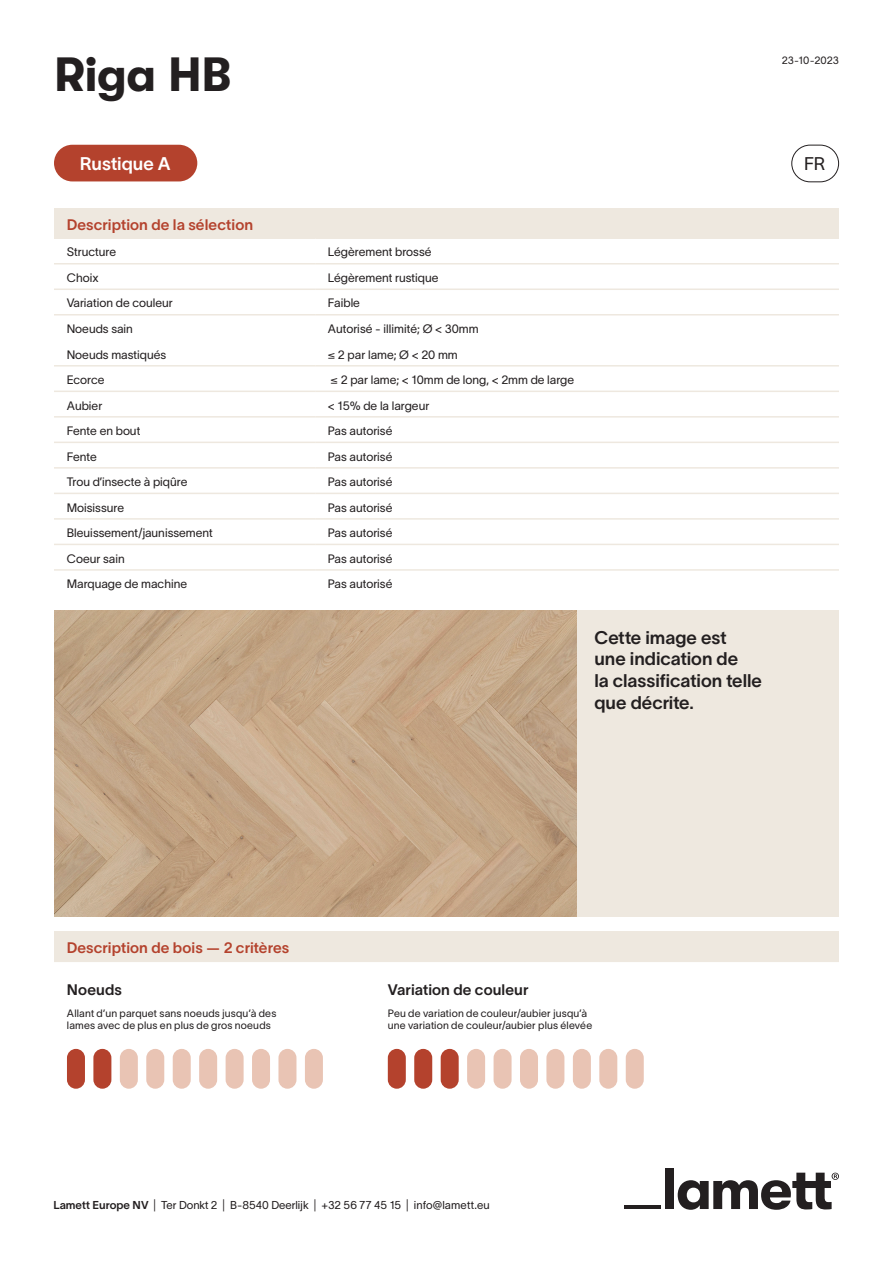
<style>
.page{position:relative;width:893px;height:1263px;background:#fff}
.page>*{position:absolute;margin:0;border:0;box-sizing:border-box;transform-origin:0 0}
.t1{font:700 48px "GT Walsheim";letter-spacing:-.015em;color:#231f20}
.t2{font:18px/21.6px "TWK Lausanne 600";letter-spacing:-.005em;color:#231f20}
.t3{font:18px "TWK Lausanne 600";letter-spacing:-.005em;color:#fff}
.t4{font:18px "TWK Lausanne 300";color:#231f20}
.t5{font:15px "TWK Lausanne 600";color:#b4422d}
.t6{font:15px "TWK Lausanne 600";letter-spacing:.005em;color:#231f20}
.t7{font:12px "TWK Lausanne 300";color:#231f20}
.t8{font:11.25px "TWK Lausanne 300";color:#231f20}
.t9{font:10.5px/12.6px "TWK Lausanne 300";letter-spacing:.015em;color:#231f20}
.s1{font-family:"TWK Lausanne 600"}
</style>
<div class="page">
<div style="left:665px;top:1168px;width:9px;height:41px;background:#231f20"></div>
<svg style="left:678px;top:1173px;width:161px;height:37px"></svg>
<hr style="left:624px;top:1205px;width:37px;height:4px;background:#231f20">
<div style="left:54px;top:145px;width:143px;height:36px;background:#b4422d;border-radius:18px"></div>
<div style="left:791px;top:145px;width:48px;height:37px;border:1px solid #231f20;border-radius:18px"></div>
<div style="left:54px;top:208px;width:785px;height:30px;background:#eee8df"></div>
<hr style="left:54px;top:237px;width:261px;height:2px;background:#eee8df">
<hr style="left:315px;top:237px;width:524px;height:2px;background:#eee8df">
<hr style="left:54px;top:263px;width:261px;height:1px;background:#eee8df">
<hr style="left:315px;top:263px;width:524px;height:1px;background:#eee8df">
<hr style="left:54px;top:288px;width:261px;height:2px;background:#eee8df">
<hr style="left:315px;top:288px;width:524px;height:2px;background:#eee8df">
<hr style="left:54px;top:314px;width:261px;height:1px;background:#eee8df">
<hr style="left:315px;top:314px;width:524px;height:1px;background:#eee8df">
<hr style="left:54px;top:365px;width:261px;height:2px;background:#eee8df">
<hr style="left:315px;top:365px;width:524px;height:2px;background:#eee8df">
<hr style="left:54px;top:391px;width:261px;height:1px;background:#eee8df">
<hr style="left:315px;top:391px;width:524px;height:1px;background:#eee8df">
<hr style="left:54px;top:416px;width:261px;height:2px;background:#eee8df">
<hr style="left:315px;top:416px;width:524px;height:2px;background:#eee8df">
<hr style="left:54px;top:442px;width:261px;height:1px;background:#eee8df">
<hr style="left:315px;top:442px;width:524px;height:1px;background:#eee8df">
<hr style="left:54px;top:467px;width:261px;height:2px;background:#eee8df">
<hr style="left:315px;top:467px;width:524px;height:2px;background:#eee8df">
<hr style="left:54px;top:493px;width:261px;height:1px;background:#eee8df">
<hr style="left:315px;top:493px;width:524px;height:1px;background:#eee8df">
<hr style="left:54px;top:518px;width:261px;height:2px;background:#eee8df">
<hr style="left:315px;top:518px;width:524px;height:2px;background:#eee8df">
<hr style="left:54px;top:544px;width:261px;height:1px;background:#eee8df">
<hr style="left:315px;top:544px;width:524px;height:1px;background:#eee8df">
<hr style="left:54px;top:569px;width:261px;height:2px;background:#eee8df">
<hr style="left:315px;top:569px;width:524px;height:2px;background:#eee8df">
<img style="left:54px;top:610px;width:523px;height:306px">
<div style="left:577px;top:610px;width:262px;height:306px;background:#eee8df"></div>
<div style="left:54px;top:931px;width:785px;height:30px;background:#eee8df"></div>
<hr style="left:54px;top:960px;width:785px;height:2px;background:#eee8df">
<div style="left:67px;top:1049px;width:18px;height:40px;background:#b4422d;border-radius:9px"></div>
<div style="left:93px;top:1049px;width:18px;height:40px;background:#b4422d;border-radius:9px"></div>
<div style="left:120px;top:1049px;width:18px;height:40px;background:#e9c4b4;border-radius:9px"></div>
<div style="left:146px;top:1049px;width:18px;height:40px;background:#e9c4b4;border-radius:9px"></div>
<div style="left:173px;top:1049px;width:18px;height:40px;background:#e9c4b4;border-radius:9px"></div>
<div style="left:199px;top:1049px;width:18px;height:40px;background:#e9c4b4;border-radius:9px"></div>
<div style="left:226px;top:1049px;width:18px;height:40px;background:#e9c4b4;border-radius:9px"></div>
<div style="left:252px;top:1049px;width:18px;height:40px;background:#e9c4b4;border-radius:9px"></div>
<div style="left:278px;top:1049px;width:18px;height:40px;background:#e9c4b4;border-radius:9px"></div>
<div style="left:305px;top:1049px;width:18px;height:40px;background:#e9c4b4;border-radius:9px"></div>
<div style="left:388px;top:1049px;width:18px;height:40px;background:#b4422d;border-radius:9px"></div>
<div style="left:414px;top:1049px;width:18px;height:40px;background:#b4422d;border-radius:9px"></div>
<div style="left:441px;top:1049px;width:18px;height:40px;background:#b4422d;border-radius:9px"></div>
<div style="left:467px;top:1049px;width:18px;height:40px;background:#e9c4b4;border-radius:9px"></div>
<div style="left:494px;top:1049px;width:18px;height:40px;background:#e9c4b4;border-radius:9px"></div>
<div style="left:520px;top:1049px;width:18px;height:40px;background:#e9c4b4;border-radius:9px"></div>
<div style="left:546px;top:1049px;width:18px;height:40px;background:#e9c4b4;border-radius:9px"></div>
<div style="left:573px;top:1049px;width:18px;height:40px;background:#e9c4b4;border-radius:9px"></div>
<div style="left:599px;top:1049px;width:18px;height:40px;background:#e9c4b4;border-radius:9px"></div>
<div style="left:626px;top:1049px;width:18px;height:40px;background:#e9c4b4;border-radius:9px"></div>
<p class="t1" style="left:54px;top:47px;width:179px">Riga HB</p>
<p class="t9" style="left:782px;top:53px;width:59px">23-10-2023</p>
<p class="t3" style="left:80px;top:151px;width:92px">Rustique A</p>
<p class="t4" style="left:804px;top:151px;width:23px">FR</p>
<p class="t5" style="left:67px;top:214px;width:188px">Description de la sélection</p>
<p class="t7" style="left:67px;top:244px;width:51px">Structure</p>
<p class="t7" style="left:328px;top:244px;width:105px">Légèrement brossé</p>
<p class="t7" style="left:67px;top:269px;width:33px">Choix</p>
<p class="t7" style="left:328px;top:269px;width:112px">Légèrement rustique</p>
<p class="t7" style="left:67px;top:295px;width:108px">Variation de couleur</p>
<p class="t7" style="left:328px;top:295px;width:34px">Faible</p>
<p class="t7" style="left:67px;top:320px;width:68px">Noeuds sain</p>
<p class="t7" style="left:328px;top:320px;width:152px">Autorisé - illimité; Ø &lt; 30mm</p>
<p class="t7" style="left:67px;top:346px;width:101px">Noeuds mastiqués</p>
<p class="t7" style="left:328px;top:346px;width:131px">≤ 2 par lame; Ø &lt; 20 mm</p>
<p class="t7" style="left:67px;top:371px;width:39px">Ecorce</p>
<p class="t7" style="left:331px;top:371px;width:245px">≤ 2 par lame; &lt; 10mm de long, &lt; 2mm de large</p>
<p class="t7" style="left:67px;top:397px;width:37px">Aubier</p>
<p class="t7" style="left:328px;top:397px;width:103px">&lt; 15% de la largeur</p>
<p class="t7" style="left:67px;top:422px;width:75px">Fente en bout</p>
<p class="t7" style="left:328px;top:422px;width:66px">Pas autorisé</p>
<p class="t7" style="left:67px;top:448px;width:32px">Fente</p>
<p class="t7" style="left:328px;top:448px;width:66px">Pas autorisé</p>
<p class="t7" style="left:67px;top:473px;width:122px">Trou d’insecte à piqûre</p>
<p class="t7" style="left:328px;top:473px;width:66px">Pas autorisé</p>
<p class="t7" style="left:67px;top:499px;width:59px">Moisissure</p>
<p class="t7" style="left:328px;top:499px;width:66px">Pas autorisé</p>
<p class="t7" style="left:67px;top:524px;width:148px">Bleuissement/jaunissement</p>
<p class="t7" style="left:328px;top:524px;width:66px">Pas autorisé</p>
<p class="t7" style="left:67px;top:550px;width:60px">Coeur sain</p>
<p class="t7" style="left:328px;top:550px;width:66px">Pas autorisé</p>
<p class="t7" style="left:67px;top:575px;width:122px">Marquage de machine</p>
<p class="t7" style="left:328px;top:575px;width:66px">Pas autorisé</p>
<p class="t2" style="left:594px;top:625px;width:169px">Cette image est une indication de<br>la classification telle que décrite.</p>
<p class="t5" style="left:67px;top:937px;width:224px">Description de bois — 2 critères</p>
<p class="t6" style="left:67px;top:979px;width:56px">Noeuds</p>
<p class="t6" style="left:388px;top:979px;width:142px">Variation de couleur</p>
<p class="t9" style="left:67px;top:1006px;width:211px">Allant d’un parquet sans noeuds jusqu’à des lames avec de plus en plus de gros noeuds</p>
<p class="t9" style="left:388px;top:1006px;width:206px">Peu de variation de couleur/aubier jusqu’à une variation de couleur/aubier plus élevée</p>
<p class="t8" style="left:53px;top:1197px;width:438px"><span class="s1">Lamett Europe NV</span> | Ter Donkt 2 | B-8540 Deerlijk | +32 56 77 45 15 | info@lamett.eu</p>
</div>
